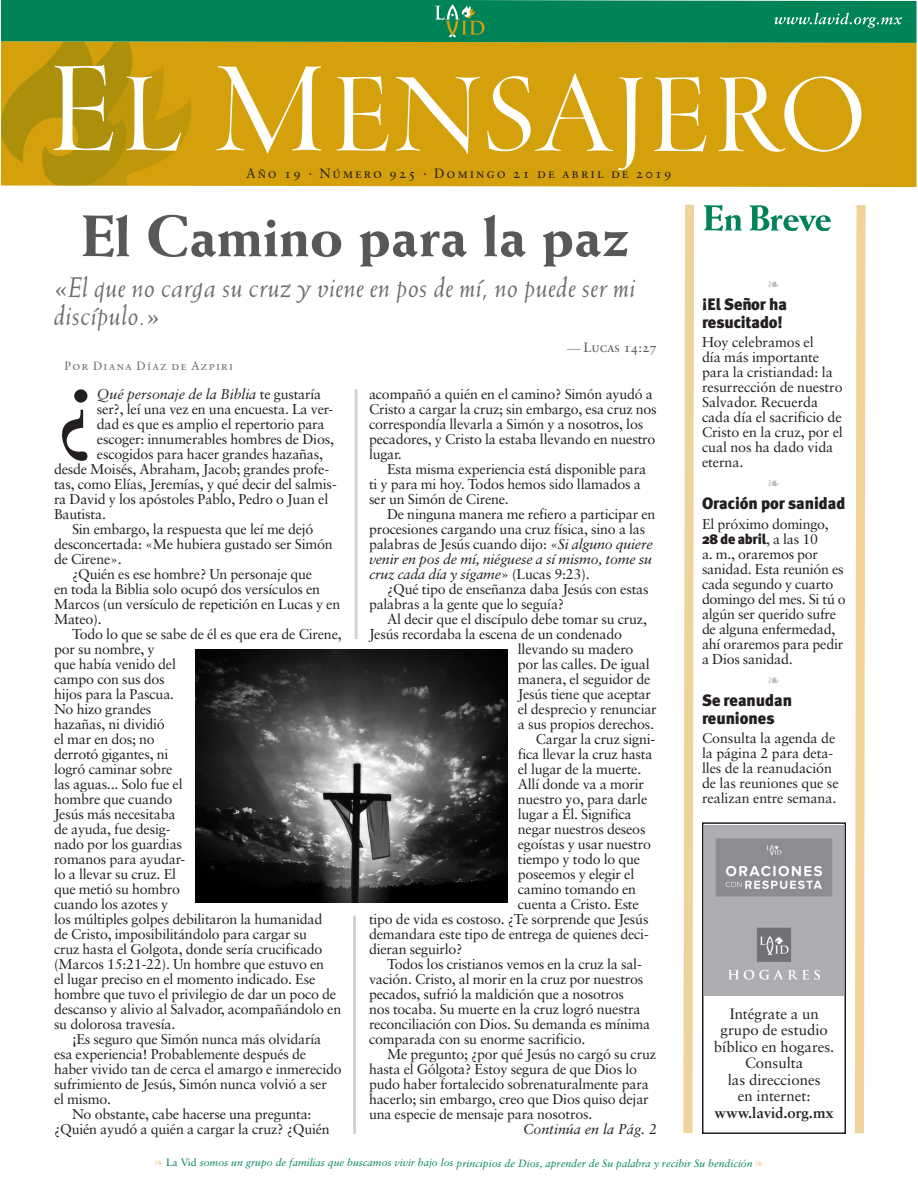
<style>
.page{position:relative;width:918px;height:1188px;background:#fff}
.page>*{position:absolute;margin:0;border:0;box-sizing:border-box;transform-origin:0 0}
.Primer_párrafo_porta{font:100.2px "Sabon";color:#231f20}
.Título_portada{font:800 58.5px "Weiss";letter-spacing:-.005em;color:#57585a}
.Título_portada-2{font:italic 28.5px/28.5px "Weiss";letter-spacing:.005em;color:#6c6d70}
.t1{font:900 16.5px/18px "Meta Plus";letter-spacing:-.005em;color:#231f20}
.t2{font:15px/16.5px "Sabon";color:#231f20;text-align:center}
.t3{font:700 15px "Sabon";letter-spacing:-.005em;color:#231f20}
.Texto_portada{font:14.25px/15px "Sabon";letter-spacing:-.015em;color:#231f20}
.Primer_párrafo_porta-2{font:14.25px "Sabon";letter-spacing:-.015em;color:#231f20}
.Primer_párrafo_porta-3{font:italic 14.25px "Sabon";letter-spacing:-.005em;color:#231f20}
.t4{font:13.5px "Sabon Roman SC";letter-spacing:.145em;color:#231f20}
.Título_portada-3{font:13.5px "Sabon Roman SC";letter-spacing:-.005em;color:#57585a}
.Subítulo_portada{font:12px "Sabon Roman SC";letter-spacing:.1em;color:#6c6d70}
.t5{font:italic 10.5px "Sabon";color:#008457}
.s1{font-family:"Weiss";font-style:italic;color:#6c6d70}
.s2{font-style:normal}
.s3{font-style:italic}
.s4{font-family:"Meta Plus";font-weight:900}
.s5{color:#f1ddb1}
</style>
<div class="page">
<svg style="left:855px;top:205px;width:11px;height:928px;background:#f1daac"></svg>
<svg style="left:683px;top:205px;width:11px;height:928px;background:#f1daac"></svg>
<svg style="left:704px;top:205px;width:38px;height:26px"></svg>
<svg style="left:749px;top:205px;width:82px;height:26px"></svg>
<svg style="left:1px;top:0;width:915px;height:187px;background:#a5a030"></svg>
<div style="left:702px;top:822px;width:144px;height:312px;border:2px solid #231f20"></div>
<img style="left:196px;top:650px;width:311px;height:253px">
<hr style="left:353px;top:916px;width:3px;height:218px;background:#d1d2d4">
<img style="left:705px;top:826px;width:138px;height:169px">
<hr style="left:355px;top:389px;width:3px;height:250px;background:#d1d2d4">
<p class="t4" style="left:246px;top:166px;width:427px">Año 19 · Número 925 · Domingo 21 de abril de 2019</p>
<p class="Título_portada" style="left:81px;top:201px;width:550px">El Camino para la paz</p>
<p class="Título_portada-2" style="left:54px;top:272px;width:584px">«El que no carga su cruz y viene en pos de mí, no puede ser mi discípulo.»</p>
<p class="Título_portada-3" style="left:567px;top:339px;width:91px"><span class="s1">—</span> Lucas 14:27</p>
<p class="Subítulo_portada" style="left:65px;top:359px;width:170px">Por Diana Díaz de Azpiri</p>
<p class="Primer_párrafo_porta" style="left:54px;top:343px;width:46px">¿</p>
<p class="Primer_párrafo_porta-3" style="left:97px;top:386px;width:226px">Qué personaje de la Biblia <span class="s2">te gustaría</span></p>
<p class="Texto_portada" style="left:369px;top:386px;width:289px">acompañó a quién en el camino? Simón ayudó a Cristo a cargar la cruz; sin embargo, esa cruz nos correspondía llevarla a Simón y a nosotros, los pecadores, y Cristo la estaba llevando en nuestro lugar.</p>
<p class="Texto_portada" style="left:369px;top:461px;width:279px;text-indent:18px">Esta misma experiencia está disponible para ti y para mi hoy. Todos hemos sido llamados a ser un Simón de Cirene.</p>
<p class="Texto_portada" style="left:369px;top:506px;width:288px;text-indent:18px">De ninguna manera me refiero a participar en procesiones cargando una cruz física, sino a las palabras de Jesús cuando dijo: «<span class="s3">Si alguno quiere venir en pos de mí, niéguese a sí mismo, tome su cruz cada día y sígame</span>» (Lucas 9:23).</p>
<p class="Texto_portada" style="left:369px;top:581px;width:281px;text-indent:18px">¿Qué tipo de enseñanza daba Jesús con estas palabras a la gente que lo seguía?</p>
<p class="Texto_portada" style="left:387px;top:611px;width:262px">Al decir que el discípulo debe tomar su cruz,</p>
<p class="Texto_portada" style="left:369px;top:626px;width:255px">Jesús recordaba la escena de un condenado</p>
<p class="Texto_portada" style="left:518px;top:641px;width:117px">llevando su madero</p>
<p class="Texto_portada" style="left:518px;top:656px;width:133px">por las calles. De igual</p>
<p class="Texto_portada" style="left:518px;top:671px;width:134px">manera, el seguidor de</p>
<p class="Texto_portada" style="left:518px;top:686px;width:135px">Jesús tiene que aceptar</p>
<p class="Texto_portada" style="left:518px;top:701px;width:140px">el desprecio y renunciar</p>
<p class="Texto_portada" style="left:518px;top:716px;width:138px">a sus propios derechos.</p>
<p class="Texto_portada" style="left:536px;top:731px;width:121px">Cargar la cruz signi-</p>
<p class="Texto_portada" style="left:518px;top:746px;width:136px">fica llevar la cruz hasta</p>
<p class="Texto_portada" style="left:518px;top:761px;width:125px">el lugar de la muerte.</p>
<p class="Texto_portada" style="left:518px;top:776px;width:128px">Allí donde va a morir</p>
<p class="Texto_portada" style="left:518px;top:791px;width:131px">nuestro yo, para darle</p>
<p class="Texto_portada" style="left:518px;top:806px;width:115px">lugar a Él. Significa</p>
<p class="Texto_portada" style="left:518px;top:821px;width:129px">negar nuestros deseos</p>
<p class="Texto_portada" style="left:518px;top:836px;width:135px">egoístas y usar nuestro</p>
<p class="Texto_portada" style="left:518px;top:851px;width:124px">tiempo y todo lo que</p>
<p class="Texto_portada" style="left:518px;top:866px;width:118px">poseemos y elegir el</p>
<p class="Texto_portada" style="left:518px;top:881px;width:120px">camino tomando en</p>
<p class="Texto_portada" style="left:518px;top:896px;width:122px">cuenta a Cristo. Este</p>
<p class="Texto_portada" style="left:369px;top:911px;width:281px">tipo de vida es costoso. ¿Te sorprende que Jesús</p>
<p class="Texto_portada" style="left:369px;top:926px;width:281px">demandara este tipo de entrega de quienes deci-</p>
<p class="Texto_portada" style="left:369px;top:941px;width:95px">dieran seguirlo?</p>
<p class="Texto_portada" style="left:369px;top:956px;width:283px;text-indent:18px">Todos los cristianos vemos en la cruz la sal&shy;vación. Cristo, al morir en la cruz por nuestros pecados, sufrió la maldición que a nosotros<br>nos tocaba. Su muerte en la cruz logró nuestra reconciliación con Dios. Su demanda es mínima comparada con su enorme sacrificio.</p>
<p class="Texto_portada" style="left:369px;top:1046px;width:289px;text-indent:18px">Me pregunto; ¿por qué Jesús no cargó su cruz hasta el Gólgota? Estoy segura de que Dios lo pudo haber fortalecido sobrenaturalmente para hacerlo; sin embargo, creo que Dios quiso dejar una especie de mensaje para nosotros.</p>
<p class="Primer_párrafo_porta-2" style="left:97px;top:401px;width:238px">ser?, leí una vez en una encuesta. La ver-</p>
<p class="Primer_párrafo_porta-2" style="left:97px;top:416px;width:229px">dad es que es amplio el repertorio para</p>
<p class="Primer_párrafo_porta-2" style="left:97px;top:431px;width:239px">escoger: innumerables hombres de Dios,</p>
<p class="Primer_párrafo_porta-2" style="left:97px;top:446px;width:228px">escogidos para hacer grandes hazañas,</p>
<p class="Primer_párrafo_porta-2" style="left:54px;top:461px;width:277px">desde Moisés, Abraham, Jacob; grandes profe-</p>
<p class="Primer_párrafo_porta-2" style="left:54px;top:476px;width:284px">tas, como Elías, Jeremías, y qué decir del salmis-</p>
<p class="Primer_párrafo_porta-2" style="left:54px;top:491px;width:276px">ra David y los apóstoles Pablo, Pedro o Juan el</p>
<p class="Primer_párrafo_porta-2" style="left:54px;top:506px;width:54px">Bautista.</p>
<p class="Texto_portada" style="left:54px;top:521px;width:280px;text-indent:18px">Sin embargo, la respuesta que leí me dejó desconcertada: «Me hubiera gustado ser Simón de Cirene».</p>
<p class="Texto_portada" style="left:54px;top:566px;width:288px;text-indent:18px">¿Quién es ese hombre? Un personaje que<br>en toda la Biblia solo ocupó dos versículos en Marcos (un versículo de repetición en Lucas y en Mateo).</p>
<p class="Texto_portada" style="left:54px;top:626px;width:289px;text-indent:18px">Todo lo que se sabe de él es que era de Cirene, por su nombre, y<br>que había venido del<br>campo con sus dos<br>hijos para la Pascua.<br>No hizo grandes<br>hazañas, ni dividió<br>el mar en dos; no<br>derrotó gigantes, ni<br>logró caminar sobre<br>las aguas... Solo fue el<br>hombre que cuando<br>Jesús más necesitaba<br>de ayuda, fue desig-<br>nado por los guardias<br>romanos para ayudar-<br>lo a llevar su cruz. El<br>que metió su hombro<br>cuando los azotes y<br>los múltiples golpes debilitaron la humanidad<br>de Cristo, imposibilitándolo para cargar su<br>cruz hasta el Golgota, donde sería crucificado (Marcos 15:21-22). Un hombre que estuvo en<br>el lugar preciso en el momento indicado. Ese hombre que tuvo el privilegio de dar un poco de descanso y alivio al Salvador, acompañándolo en su dolorosa travesía.</p>
<p class="Texto_portada" style="left:54px;top:1031px;width:289px;text-indent:18px">¡Es seguro que Simón nunca más olvidaría esa experiencia! Probablemente después de haber vivido tan de cerca el amargo e inmerecido sufrimiento de Jesús, Simón nunca volvió a ser<br>el mismo.</p>
<p class="Texto_portada" style="left:54px;top:1106px;width:277px;text-align:center">No obstante, cabe hacerse una pregunta: ¿Quién ayudó a quién a cargar la cruz? ¿Quién</p>
<p class="Primer_párrafo_porta-3" style="left:523px;top:1121px;width:135px">Continúa en la Pág. 2</p>
<p class="t1" style="left:702px;top:295px;width:86px">¡El Señor ha resucitado!</p>
<p class="Texto_portada" style="left:702px;top:335px;width:142px">Hoy celebramos el<br>día más importante para la cristiandad: la resurrección de nuestro<br>Salvador. Recuerda cada día el sacrificio de<br>Cristo en la cruz, por el cual nos ha dado vida eterna.</p>
<p class="t1" style="left:702px;top:495px;width:145px">Oración por sanidad</p>
<p class="Texto_portada" style="left:702px;top:516px;width:145px">El próximo domingo,<br><span class="s4">28 de abril</span>, a las 10<br>a. m., oraremos por sanidad. Esta reunión es cada segundo y cuarto domingo del mes. Si tú o algún ser querido sufre de alguna enfermedad, ahí oraremos para pedir a Dios sanidad.</p>
<p class="t1" style="left:702px;top:691px;width:92px">Se reanudan reuniones</p>
<p class="Texto_portada" style="left:702px;top:731px;width:138px">Consulta la agenda de la página 2 para deta&shy;lles de la reanudación de las reuniones que se realizan entre semana.</p>
<p class="t2" style="left:714px;top:1005px;width:122px">Intégrate a un grupo de estudio bíblico en hogares.<br>Consulta<br>las direcciones<br>en internet:</p>
<p class="t3" style="left:715px;top:1103px;width:121px">www.lavid.org.mx</p>
<p class="t5" style="left:155px;top:1157px;width:610px"><span class="s5">❧</span> <span class="s2">La Vid</span> somos un grupo de familias que buscamos vivir bajo los principios de Dios, aprender de Su palabra y recibir Su bendición <span class="s5">❧</span></p>
</div>
